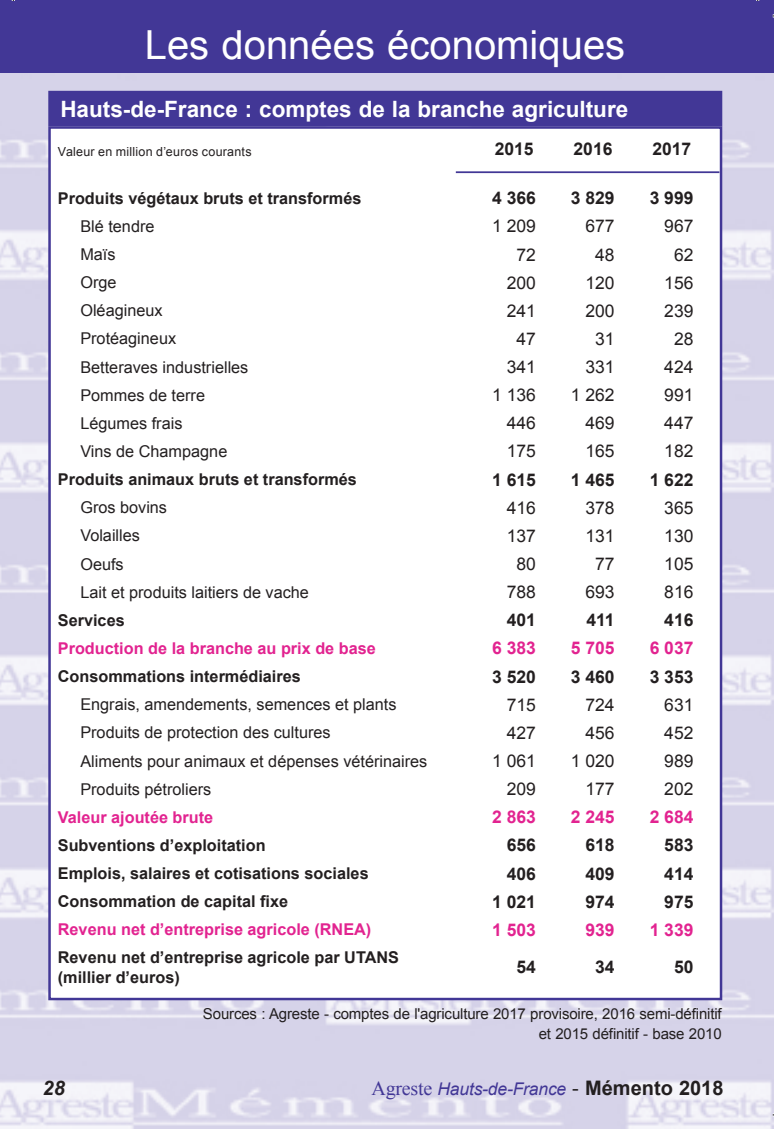
<style>
.page{position:relative;width:774px;height:1129px;background:#fff}
.page>*{position:absolute;margin:0;border:0;box-sizing:border-box;transform-origin:0 0}
.t1{font:40px "Arial";color:#fff}
.t2{font:700 22.5px "Arial";color:#fff}
.t3{font:italic 700 20px "Arial";color:#231f20}
.t4{font:17.5px "Arial";color:#231f20}
.t5{font:700 17.5px "Arial";color:#231f20}
.t6{font:700 17.5px "Arial";color:#e22390}
.t7{font:italic 17.5px "Arial";letter-spacing:-.01em;color:#423796}
.t8{font:16.25px "Arial";color:#231f20}
.t9{font:700 16.25px/19.5px "Arial";color:#231f20}
.t10{font:700 16.25px "Arial";color:#e22390}
.t11{font:15px/20px "Arial";letter-spacing:-.01em;color:#231f20;text-align:right}
.t12{font:12.5px "Arial";letter-spacing:.02em;color:#231f20}
.s1{font-family:"Times New Roman";font-style:normal;font-size:20px}
.s2{font-style:normal;font-size:20px;color:#231f20}
.s3{font-weight:700;font-style:normal;font-size:20px;color:#231f20}
</style>
<div class="page">
<img style="left:0;top:73px;width:774px;height:1055px">
<div style="left:0;top:0;width:774px;height:73px;background:#423796"></div>
<div style="left:50px;top:92px;width:671px;height:33px;background:#423796"></div>
<div style="left:48px;top:91px;width:674px;height:35px;border:2px solid #423796"></div>
<div style="left:50px;top:127px;width:671px;height:872px;background:#fff"></div>
<hr style="left:456px;top:171px;width:263px;height:2px;background:#423796">
<h1 class="t1" style="left:145px;top:19px;width:482px">Les données économiques</h1>
<h2 class="t2" style="left:60px;top:94px;width:569px">Hauts-de-France : comptes de la branche agriculture</h2>
<p class="t12" style="left:58px;top:143px;width:195px">Valeur en million d’euros courants</p>
<p class="t5" style="left:495px;top:137px;width:40px">2015</p>
<p class="t5" style="left:573px;top:137px;width:40px">2016</p>
<p class="t5" style="left:652px;top:137px;width:40px">2017</p>
<p class="t9" style="left:58px;top:189px;width:305px">Produits végétaux bruts et transformés</p>
<p class="t5" style="left:492px;top:186px;width:45px">4 366</p>
<p class="t5" style="left:571px;top:186px;width:45px">3 829</p>
<p class="t5" style="left:649px;top:186px;width:45px">3 999</p>
<p class="t8" style="left:80px;top:215px;width:76px">Blé tendre</p>
<p class="t4" style="left:492px;top:215px;width:45px">1 209</p>
<p class="t4" style="left:585px;top:215px;width:31px">677</p>
<p class="t4" style="left:664px;top:215px;width:31px">967</p>
<p class="t8" style="left:80px;top:244px;width:37px">Maïs</p>
<p class="t4" style="left:516px;top:243px;width:21px">72</p>
<p class="t4" style="left:595px;top:243px;width:21px">48</p>
<p class="t4" style="left:674px;top:243px;width:21px">62</p>
<p class="t8" style="left:80px;top:272px;width:38px">Orge</p>
<p class="t4" style="left:506px;top:271px;width:31px">200</p>
<p class="t4" style="left:585px;top:271px;width:31px">120</p>
<p class="t4" style="left:664px;top:271px;width:31px">156</p>
<p class="t8" style="left:80px;top:300px;width:84px">Oléagineux</p>
<p class="t4" style="left:506px;top:299px;width:31px">241</p>
<p class="t4" style="left:585px;top:299px;width:31px">200</p>
<p class="t4" style="left:664px;top:299px;width:31px">239</p>
<p class="t8" style="left:80px;top:328px;width:97px">Protéagineux</p>
<p class="t4" style="left:516px;top:327px;width:21px">47</p>
<p class="t4" style="left:595px;top:327px;width:21px">31</p>
<p class="t4" style="left:674px;top:327px;width:21px">28</p>
<p class="t8" style="left:80px;top:356px;width:169px">Betteraves industrielles</p>
<p class="t4" style="left:506px;top:355px;width:31px">341</p>
<p class="t4" style="left:585px;top:355px;width:31px">331</p>
<p class="t4" style="left:664px;top:355px;width:31px">424</p>
<p class="t8" style="left:80px;top:384px;width:126px">Pommes de terre</p>
<p class="t4" style="left:492px;top:383px;width:45px">1 136</p>
<p class="t4" style="left:571px;top:383px;width:45px">1 262</p>
<p class="t4" style="left:664px;top:383px;width:31px">991</p>
<p class="t8" style="left:80px;top:412px;width:104px">Légumes frais</p>
<p class="t4" style="left:506px;top:412px;width:31px">446</p>
<p class="t4" style="left:585px;top:412px;width:31px">469</p>
<p class="t4" style="left:664px;top:412px;width:31px">447</p>
<p class="t8" style="left:80px;top:440px;width:148px">Vins de Champagne</p>
<p class="t4" style="left:506px;top:440px;width:31px">175</p>
<p class="t4" style="left:585px;top:440px;width:31px">165</p>
<p class="t4" style="left:664px;top:440px;width:31px">182</p>
<p class="t9" style="left:58px;top:470px;width:300px">Produits animaux bruts et transformés</p>
<p class="t5" style="left:492px;top:468px;width:45px">1 615</p>
<p class="t5" style="left:571px;top:468px;width:45px">1 465</p>
<p class="t5" style="left:649px;top:468px;width:45px">1 622</p>
<p class="t8" style="left:80px;top:497px;width:88px">Gros bovins</p>
<p class="t4" style="left:506px;top:496px;width:31px">416</p>
<p class="t4" style="left:585px;top:496px;width:31px">378</p>
<p class="t4" style="left:664px;top:496px;width:31px">365</p>
<p class="t8" style="left:80px;top:525px;width:61px">Volailles</p>
<p class="t4" style="left:506px;top:524px;width:31px">137</p>
<p class="t4" style="left:585px;top:524px;width:31px">131</p>
<p class="t4" style="left:664px;top:524px;width:31px">130</p>
<p class="t8" style="left:80px;top:553px;width:45px">Oeufs</p>
<p class="t4" style="left:516px;top:552px;width:21px">80</p>
<p class="t4" style="left:595px;top:552px;width:21px">77</p>
<p class="t4" style="left:664px;top:552px;width:31px">105</p>
<p class="t8" style="left:80px;top:581px;width:230px">Lait et produits laitiers de vache</p>
<p class="t4" style="left:506px;top:580px;width:31px">788</p>
<p class="t4" style="left:585px;top:580px;width:31px">693</p>
<p class="t4" style="left:664px;top:580px;width:31px">816</p>
<p class="t9" style="left:58px;top:611px;width:68px">Services</p>
<p class="t5" style="left:506px;top:608px;width:31px">401</p>
<p class="t5" style="left:586px;top:608px;width:30px">411</p>
<p class="t5" style="left:664px;top:608px;width:31px">416</p>
<p class="t10" style="left:58px;top:637px;width:319px">Production de la branche au prix de base</p>
<p class="t6" style="left:492px;top:636px;width:45px">6 383</p>
<p class="t6" style="left:571px;top:636px;width:45px">5 705</p>
<p class="t6" style="left:649px;top:636px;width:45px">6 037</p>
<p class="t9" style="left:58px;top:667px;width:244px">Consommations intermédiaires</p>
<p class="t5" style="left:492px;top:664px;width:45px">3 520</p>
<p class="t5" style="left:571px;top:664px;width:45px">3 460</p>
<p class="t5" style="left:649px;top:664px;width:45px">3 353</p>
<p class="t8" style="left:80px;top:694px;width:318px">Engrais, amendements, semences et plants</p>
<p class="t4" style="left:506px;top:693px;width:31px">715</p>
<p class="t4" style="left:585px;top:693px;width:31px">724</p>
<p class="t4" style="left:664px;top:693px;width:31px">631</p>
<p class="t8" style="left:80px;top:722px;width:252px">Produits de protection des cultures</p>
<p class="t4" style="left:506px;top:721px;width:31px">427</p>
<p class="t4" style="left:585px;top:721px;width:31px">456</p>
<p class="t4" style="left:664px;top:721px;width:31px">452</p>
<p class="t8" style="left:80px;top:750px;width:348px">Aliments pour animaux et dépenses vétérinaires</p>
<p class="t4" style="left:492px;top:749px;width:45px">1 061</p>
<p class="t4" style="left:571px;top:749px;width:45px">1 020</p>
<p class="t4" style="left:664px;top:749px;width:31px">989</p>
<p class="t8" style="left:80px;top:778px;width:132px">Produits pétroliers</p>
<p class="t4" style="left:506px;top:777px;width:31px">209</p>
<p class="t4" style="left:585px;top:777px;width:31px">177</p>
<p class="t4" style="left:664px;top:777px;width:31px">202</p>
<p class="t10" style="left:58px;top:806px;width:157px">Valeur ajoutée brute</p>
<p class="t6" style="left:492px;top:805px;width:45px">2 863</p>
<p class="t6" style="left:571px;top:805px;width:45px">2 245</p>
<p class="t6" style="left:649px;top:805px;width:45px">2 684</p>
<p class="t9" style="left:58px;top:836px;width:209px">Subventions d’exploitation</p>
<p class="t5" style="left:506px;top:833px;width:31px">656</p>
<p class="t5" style="left:585px;top:833px;width:31px">618</p>
<p class="t5" style="left:664px;top:833px;width:31px">583</p>
<p class="t9" style="left:58px;top:864px;width:312px">Emplois, salaires et cotisations sociales</p>
<p class="t5" style="left:506px;top:861px;width:31px">406</p>
<p class="t5" style="left:585px;top:861px;width:31px">409</p>
<p class="t5" style="left:664px;top:861px;width:31px">414</p>
<p class="t9" style="left:58px;top:892px;width:232px">Consommation de capital fixe</p>
<p class="t5" style="left:492px;top:889px;width:45px">1 021</p>
<p class="t5" style="left:585px;top:889px;width:31px">974</p>
<p class="t5" style="left:664px;top:889px;width:31px">975</p>
<p class="t10" style="left:58px;top:918px;width:315px">Revenu net d’entreprise agricole (RNEA)</p>
<p class="t6" style="left:492px;top:918px;width:45px">1 503</p>
<p class="t6" style="left:585px;top:918px;width:31px">939</p>
<p class="t6" style="left:649px;top:918px;width:45px">1 339</p>
<p class="t9" style="left:58px;top:948px;width:343px">Revenu net d’entreprise agricole par UTANS (millier d’euros)</p>
<p class="t5" style="left:516px;top:955px;width:21px">54</p>
<p class="t5" style="left:595px;top:955px;width:21px">34</p>
<p class="t5" style="left:674px;top:955px;width:21px">50</p>
<p class="t11" style="left:203px;top:1004px;width:520px">Sources : Agreste - comptes de l'agriculture 2017 provisoire, 2016 semi-définitif et 2015 définitif - base 2010</p>
<p class="t3" style="left:43px;top:1074px;width:24px">28</p>
<p class="t7" style="left:371px;top:1077px;width:353px"><span class="s1">Agreste</span> Hauts-de-France <span class="s2">-</span> <span class="s3">Mémento 2018</span></p>
</div>
